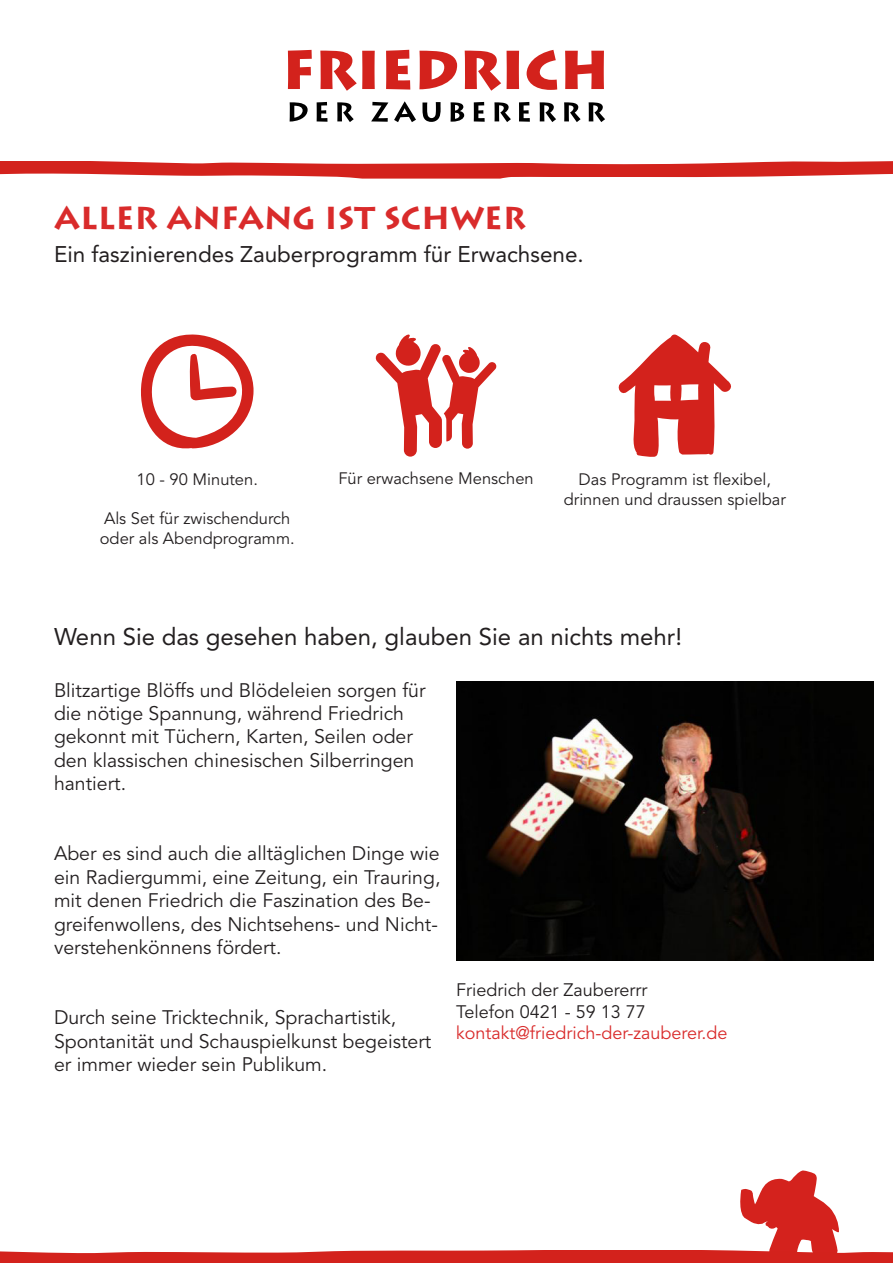
<style>
.page{position:relative;width:893px;height:1263px;background:#fff}
.page>*{position:absolute;margin:0;border:0;box-sizing:border-box;transform-origin:0 0}
.t1{font:700 31.5px "Lithos";color:#d92b2b}
.t2{font:24px "Avenir LT";color:#231f20}
.t3{font:22.5px "Avenir LT";color:#231f20}
.t4{font:19.5px/23.4px "Avenir LT";color:#231f20}
.t5{font:18px "Avenir LT";color:#231f20}
.t6{font:18px "Avenir LT";color:#d92b2b}
.t7{font:16.5px/19.8px "Avenir LT";color:#231f20}
</style>
<div class="page">
<svg style="left:288px;top:50px;width:24px;height:39px"></svg>
<svg style="left:320px;top:51px;width:55px;height:40px"></svg>
<svg style="left:386px;top:50px;width:24px;height:40px"></svg>
<svg style="left:419px;top:51px;width:38px;height:38px"></svg>
<svg style="left:465px;top:51px;width:36px;height:40px"></svg>
<svg style="left:507px;top:51px;width:12px;height:38px"></svg>
<svg style="left:527px;top:50px;width:30px;height:40px"></svg>
<svg style="left:565px;top:51px;width:39px;height:38px"></svg>
<svg style="left:290px;top:102px;width:18px;height:20px"></svg>
<svg style="left:317px;top:102px;width:10px;height:20px"></svg>
<svg style="left:337px;top:102px;width:17px;height:20px"></svg>
<svg style="left:371px;top:102px;width:17px;height:20px"></svg>
<svg style="left:394px;top:101px;width:22px;height:21px"></svg>
<svg style="left:422px;top:102px;width:19px;height:20px"></svg>
<svg style="left:451px;top:102px;width:13px;height:20px"></svg>
<svg style="left:474px;top:102px;width:11px;height:20px"></svg>
<svg style="left:494px;top:102px;width:17px;height:20px"></svg>
<svg style="left:519px;top:102px;width:11px;height:20px"></svg>
<svg style="left:540px;top:102px;width:16px;height:20px"></svg>
<svg style="left:564px;top:102px;width:17px;height:20px"></svg>
<svg style="left:589px;top:102px;width:16px;height:20px"></svg>
<svg style="left:141px;top:334px;width:113px;height:114px"></svg>
<svg style="left:376px;top:334px;width:120px;height:123px"></svg>
<svg style="left:619px;top:334px;width:112px;height:123px"></svg>
<img style="left:456px;top:682px;width:417px;height:278px">
<svg style="left:0;top:161px;width:893px;height:18px"></svg>
<svg style="left:0;top:1170px;width:893px;height:93px"></svg>
<p class="t1" style="left:54px;top:199px;width:474px">ALLER ANFANG IST SCHWER</p>
<p class="t3" style="left:54px;top:242px;width:531px">Ein faszinierendes Zauberprogramm für Erwachsene.</p>
<p class="t7" style="left:137px;top:470px;width:123px">10 - 90 Minuten.</p>
<p class="t7" style="left:100px;top:509px;width:196px">Als Set für zwischendurch oder als Abendprogramm.</p>
<p class="t7" style="left:338px;top:469px;width:197px">Für erwachsene Menschen</p>
<p class="t7" style="left:564px;top:470px;width:224px;text-align:center">Das Programm ist flexibel, drinnen und draussen spielbar</p>
<p class="t2" style="left:54px;top:623px;width:630px">Wenn Sie das gesehen haben, glauben Sie an nichts mehr!</p>
<p class="t4" style="left:54px;top:679px;width:373px">Blitzartige Blöffs und Blödeleien sorgen für die nötige Spannung, während Friedrich gekonnt mit Tüchern, Karten, Seilen oder den klassischen chinesischen Silberringen hantiert.</p>
<p class="t4" style="left:54px;top:843px;width:388px">Aber es sind auch die alltäglichen Dinge wie ein Radiergummi, eine Zeitung, ein Trauring, mit denen Friedrich die Faszination des Be&shy;greifenwollens, des Nichtsehens- und Nicht&shy;verstehenkönnens fördert.</p>
<p class="t4" style="left:54px;top:1006px;width:379px">Durch seine Tricktechnik, Sprachartistik,<br>Spontanität und Schauspielkunst begeistert er immer wieder sein Publikum.</p>
<p class="t5" style="left:456px;top:979px;width:193px">Friedrich der Zaubererrr</p>
<p class="t5" style="left:456px;top:1001px;width:191px">Telefon 0421 - 59 13 77</p>
<p class="t6" style="left:456px;top:1023px;width:273px">kontakt@friedrich-der-zauberer.de</p>
</div>
